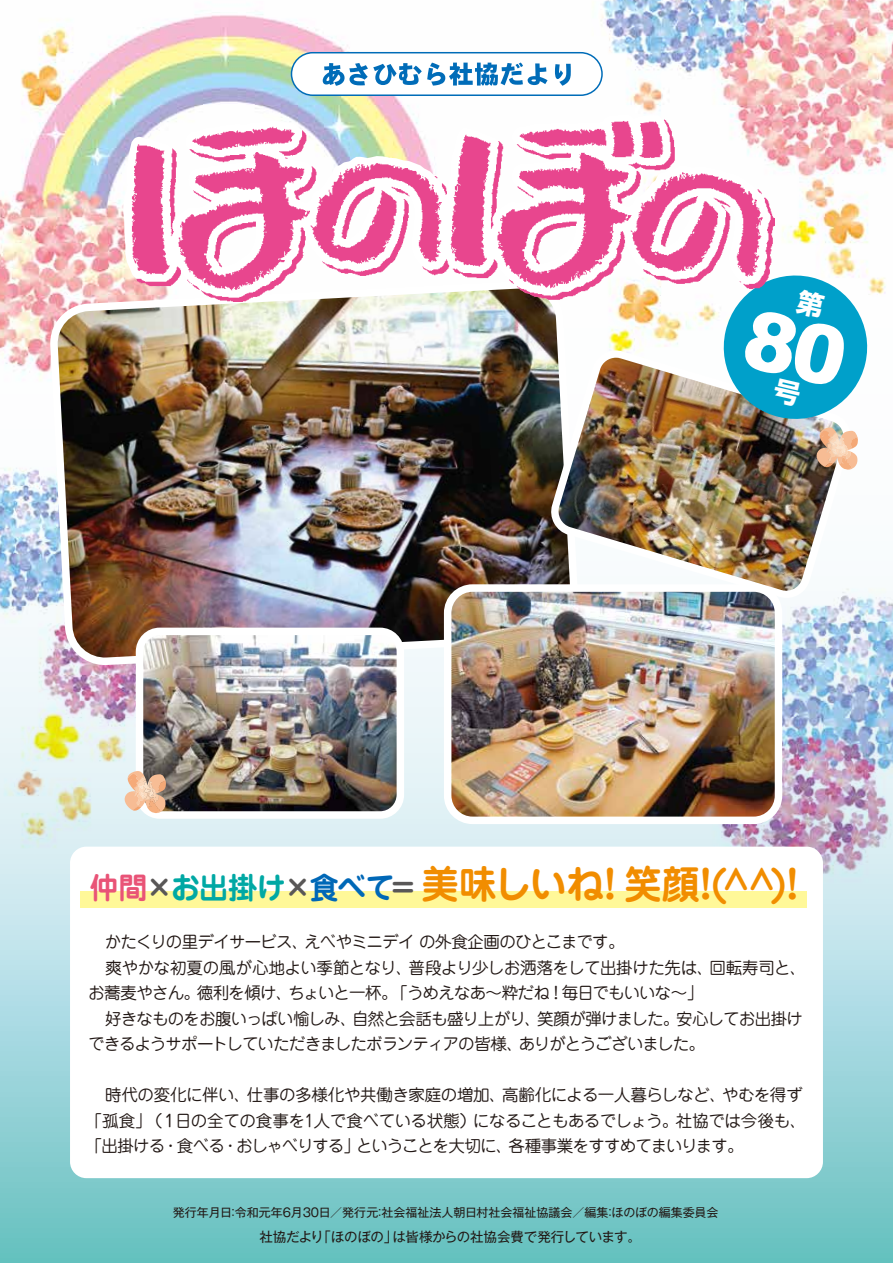
<style>
.page{position:relative;width:893px;height:1263px;background:#fff}
.page>*{position:absolute;margin:0;border:0;box-sizing:border-box;transform-origin:0 0}
.t1{font:700 39px "Jun 501 Pro";letter-spacing:-.02em;color:#f18d00}
.t2{font:16.5px/25.5px "Jun 201 Pro";letter-spacing:-.04em;color:#221815}
.t3{font:16.5px "Jun 201 Pro";letter-spacing:-.02em;color:#221815}
.t4{font:16.5px "Jun 201 Pro";letter-spacing:-.06em;color:#221815}
.t5{font:13.5px "Gothic MB101 Pr 6 N";letter-spacing:-.02em;color:#221815}
.t6{font:12px "Gothic MB101 Pr 6 N";color:#221815}
.s1{font-size:30px;color:#e95377}
.s2{font-size:30px;color:#595757}
.s3{font-size:30px;color:#00a8a4}
.s4{font-size:30px;color:#0068b7}
</style>
<div class="page">
<img style="left:0;top:0;width:893px;height:1263px">
<img style="left:50px;top:281px;width:529px;height:384px">
<img style="left:57px;top:288px;width:515px;height:370px">
<svg style="left:550px;top:350px;width:302px;height:248px"></svg>
<img style="left:557px;top:358px;width:288px;height:235px">
<svg style="left:444px;top:584px;width:338px;height:240px"></svg>
<img style="left:451px;top:592px;width:324px;height:224px">
<svg style="left:136px;top:628px;width:268px;height:191px"></svg>
<img style="left:143px;top:635px;width:254px;height:176px">
<div style="left:70px;top:847px;width:753px;height:331px;background:#fff;border-radius:16px"></div>
<div style="left:291px;top:53px;width:311px;height:42px;background:#fff;border-radius:21px"></div>
<div style="left:291px;top:52px;width:312px;height:44px;border:2px solid #006cb8;border-radius:21px"></div>
<svg style="left:323px;top:63px;width:224px;height:23px"></svg>
<svg style="left:555px;top:64px;width:16px;height:22px"></svg>
<img style="left:125px;top:113px;width:650px;height:188px">
<div style="left:80px;top:892px;width:726px;height:16px;background:#fff899"></div>
<svg style="left:124px;top:770px;width:42px;height:43px;background:#e0bca1"></svg>
<img style="left:717px;top:268px;width:157px;height:202px">
<h1 class="t1" style="left:90px;top:854px;width:710px"><span class="s1">仲間</span><span class="s2">×</span><span class="s3">お出掛け</span><span class="s2">×</span><span class="s4">食べて</span><span class="s2">＝</span>美味しいね! 笑顔!(^^)!</h1>
<p class="t2" style="left:89px;top:927px;width:537px">　かたくりの里デイサービス、えべやミニデイ の外食企画のひとこまです。</p>
<p class="t3" style="left:105px;top:954px;width:702px">爽やかな初夏の風が心地よい季節となり、普段より少しお洒落をして出掛けた先は、回転寿司と、</p>
<p class="t2" style="left:88px;top:978px;width:616px">お蕎麦やさん。徳利を傾け、ちょいと一杯。「うめえなあ～粋だね！毎日でもいいな～」</p>
<p class="t2" style="left:89px;top:1004px;width:716px">　好きなものをお腹いっぱい愉しみ、自然と会話も盛り上がり、笑顔が弾けました。安心してお出掛け</p>
<p class="t4" style="left:88px;top:1031px;width:618px">できるようサポートしていただきましたボランティアの皆様、ありがとうございました。</p>
<p class="t2" style="left:86px;top:1080px;width:722px">　時代の変化に伴い、仕事の多様化や共働き家庭の増加、高齢化による一人暮らしなど、やむを得ず「孤食」（１日の全ての食事を1人で食べている状態）になることもあるでしょう。社協では今後も、「出掛ける・食べる・おしゃべりする」ということを大切に、各種事業をすすめてまいります。</p>
<p class="t6" style="left:173px;top:1202px;width:547px">発行年月日：令和元年6月30日／発行元：社会福祉法人朝日村社会福祉協議会／編集：ほのぼの編集委員会</p>
<p class="t5" style="left:259px;top:1226px;width:383px">社協だより「ほのぼの」は皆様からの社協会費で発行しています。</p>
</div>
